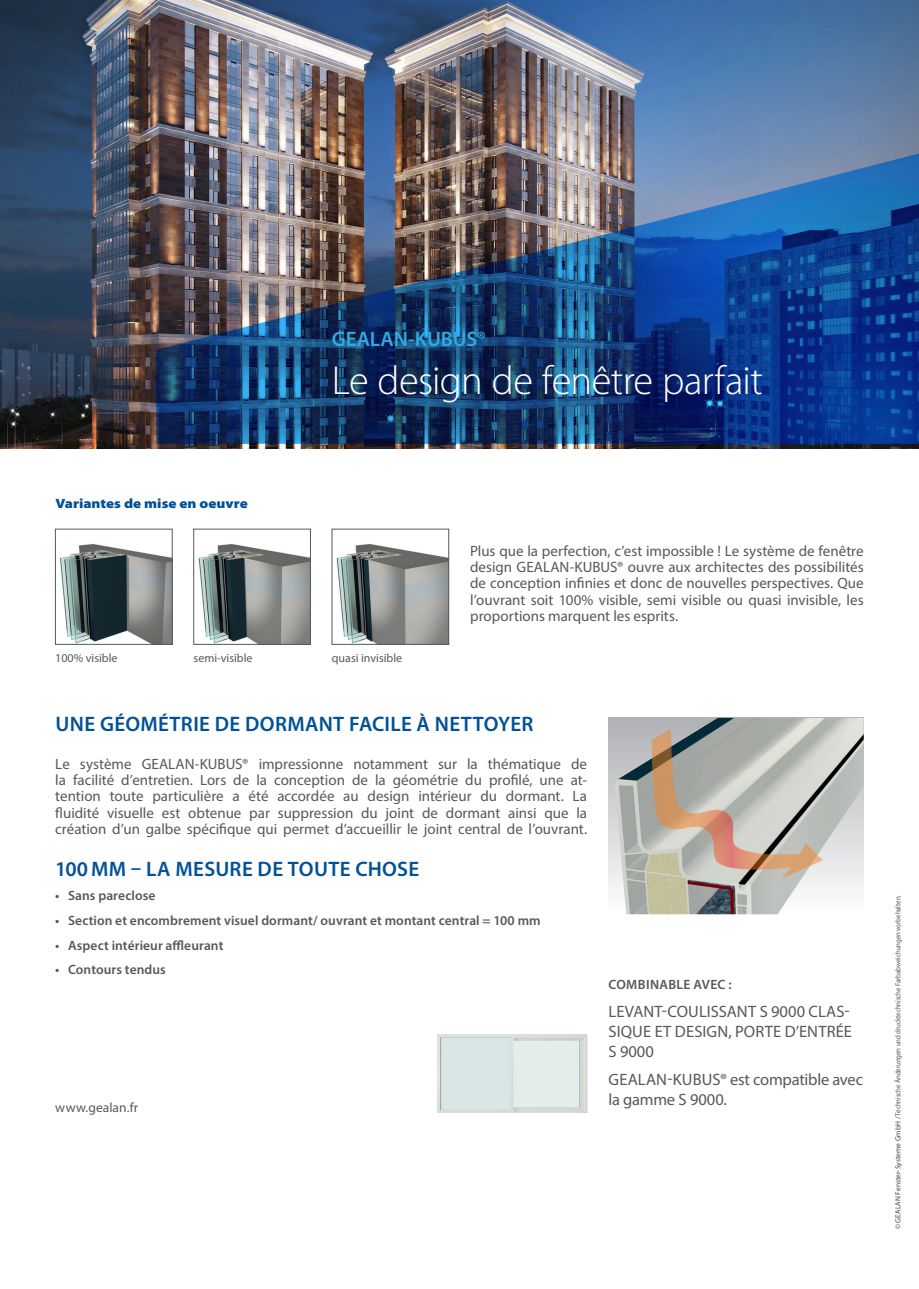
<style>
.page{position:relative;width:919px;height:1289px;background:#fff}
.page>*{position:absolute;margin:0;border:0;box-sizing:border-box;transform-origin:0 0}
.Fließtext{font:300 40.5px "Myriad Pro";letter-spacing:-.015em;color:#fff}
.Sublines{font:600 21px "Myriad Pro";letter-spacing:.015em;color:#015198}
.Fließtext-2{font:600 21px "Myriad Pro";letter-spacing:-.005em;color:#30aae1}
.Sublines-2{font:16.5px/19.8px "Myriad Pro";color:#57585a}
.Fließtext-3{font:15px/16.4px "Myriad Pro";color:#57585a;text-align:justify}
.Sublines-3{font:600 13.5px "Myriad Pro";letter-spacing:.005em;color:#57585a}
.Cover_Einleitung{font:900 13.5px "Myriad Pro";color:#015198;scale:1.11 1}
.Sublines-4{font:600 13.5px "Myriad Pro";letter-spacing:.025em;color:#57585a}
.Fließtext_1__Absatz{font:13.5px "Myriad Pro";letter-spacing:.005em;color:#57585a}
.Cover_Einleitung-2{font:12px "Myriad Pro";color:#57585a}
.t1{font:7.5px "Myriad Pro";letter-spacing:-.01em;color:#57585a;scale:.91 1}
.s1{color:#464748}
</style>
<div class="page">
<div style="left:608px;top:718px;width:255px;height:196px;background:linear-gradient(to bottom,#afb0b4,#fcfcfd)"></div>
<img style="left:614px;top:718px;width:249px;height:196px">
<svg style="left:651px;top:728px;width:171px;height:150px;background:#bab0a4"></svg>
<img style="left:437px;top:1034px;width:150px;height:78px">
<img style="left:60px;top:544px;width:110px;height:98px">
<div style="left:55px;top:529px;width:117px;height:115px;border:1px solid #57585a"></div>
<img style="left:198px;top:544px;width:110px;height:98px">
<div style="left:193px;top:529px;width:117px;height:115px;border:1px solid #57585a"></div>
<img style="left:336px;top:544px;width:111px;height:98px">
<div style="left:332px;top:529px;width:117px;height:115px;border:1px solid #57585a"></div>
<img style="left:0;top:0;width:918px;height:448px">
<img style="left:156px;top:153px;width:762px;height:291px">
<p class="Fließtext-2" style="left:332px;top:325px;width:156px">GEALAN-KUBUS®</p>
<p class="Fließtext" style="left:332px;top:356px;width:432px">Le design de fenêtre parfait</p>
<p class="Cover_Einleitung" style="left:55px;top:494px;width:175px">Variantes de mise en oeuvre</p>
<p class="Cover_Einleitung-2" style="left:55px;top:650px;width:64px">100% visible</p>
<p class="Cover_Einleitung-2" style="left:193px;top:650px;width:61px">semi-visible</p>
<p class="Cover_Einleitung-2" style="left:332px;top:650px;width:72px">quasi invisible</p>
<p class="Fließtext-3" style="left:470px;top:542px;width:395px">Plus que la perfection, c’est impossible ! Le système de fenêtre design GEALAN-KUBUS® ouvre aux architectes des possibilités de conception infinies et donc de nouvelles perspectives. Que l’ouvrant soit 100% visible, semi visible ou quasi invisible, les proportions marquent les esprits.</p>
<p class="Sublines" style="left:55px;top:710px;width:479px">UNE GÉOMÉTRIE DE DORMANT FACILE À NETTOYER</p>
<p class="Fließtext-3" style="left:55px;top:755px;width:533px">Le système GEALAN-KUBUS® impressionne notamment sur la thématique de la facilité d’entretien. Lors de la conception de la géométrie du profilé, une at&shy;tention toute particulière a été accordée au design intérieur du dormant. La fluidité visuelle est obtenue par suppression du joint de dormant ainsi que la création d’un galbe spécifique qui permet d’accueillir le joint central de l’ouvrant.</p>
<p class="Sublines" style="left:55px;top:855px;width:365px">100MM – LA MESURE DE TOUTE CHOSE</p>
<p class="Sublines-3" style="left:55px;top:887px;width:102px">• Sans pareclose</p>
<p class="Sublines-3" style="left:55px;top:911px;width:487px">• Section et encombrement visuel dormant/ ouvrant et montant central = 100 mm</p>
<p class="Sublines-3" style="left:55px;top:936px;width:170px">• Aspect intérieur affleurant</p>
<p class="Sublines-3" style="left:55px;top:961px;width:112px">• Contours tendus</p>
<p class="Fließtext_1__Absatz" style="left:55px;top:1099px;width:84px">www.gealan.fr</p>
<p class="Sublines-4" style="left:608px;top:975px;width:125px">COMBINABLE AVEC :</p>
<p class="Sublines-2" style="left:608px;top:1001px;width:245px">LEVANT-COULISSANT S 9000 CLAS-<br>SIQUE ET DESIGN, PORTE D’ENTRÉE<br>S 9000</p>
<p class="Sublines-2" style="left:608px;top:1069px;width:256px">GEALAN-KUBUS® est compatible avec la gamme S 9000.</p>
<p class="t1" style="left:893px;top:1229px;width:368px;rotate:-90deg"><span class="s1">© GEALAN Fenster-Systeme GmbH /</span> Technische Änderungen und drucktechnische Farbabweichungen vorbehalten.</p>
</div>
